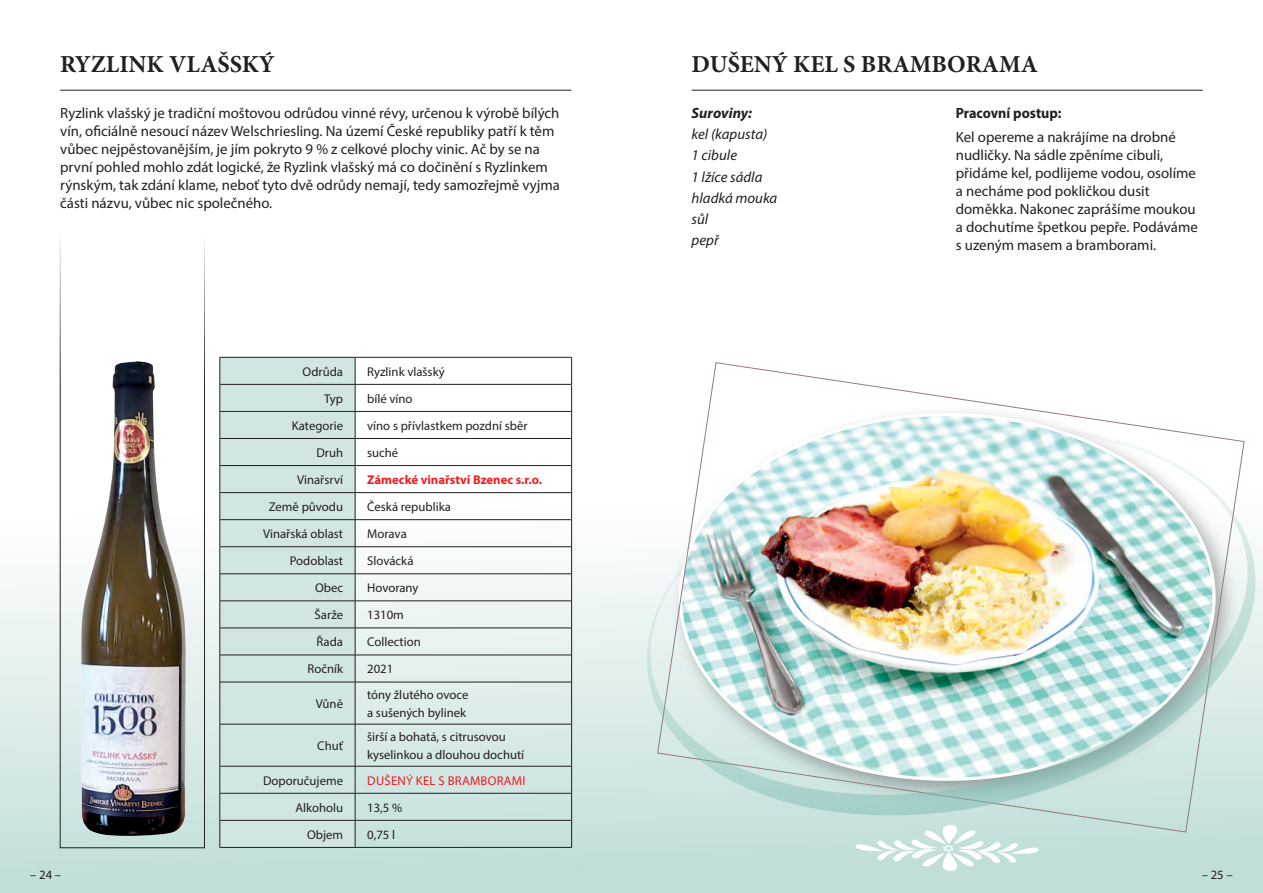
<style>
.page{position:relative;width:1263px;height:893px;background:#fff}
.page>*{position:absolute;margin:0;border:0;box-sizing:border-box;transform-origin:0 0}
.t1{font:700 24.45px "Minion Pro";color:#231f20}
.t2{font:14.85px/18px "Myriad Pro";color:#231f20}
.t3{font:italic 14.85px/21.1px "Myriad Pro";color:#231f20}
.t4{font:700 14.85px "Myriad Pro";color:#231f20;scale:.95 1}
.t5{font:italic 700 14.85px "Myriad Pro";color:#231f20}
.t6{font:12.75px/18px "Myriad Pro";color:#231f20}
.t7{font:700 12.75px "Myriad Pro";color:#ee1d23}
.t8{font:12.75px "Myriad Pro";color:#ee1d23}
</style>
<div class="page">
<div style="left:0;top:455px;width:1263px;height:438px;background:linear-gradient(to bottom,#fff,#bedcd8)"></div>
<svg style="left:855px;top:840px;width:184px;height:31px"></svg>
<img style="left:80px;top:361px;width:105px;height:495px">
<hr style="left:692px;top:90px;width:511px;height:1px;background:#231f20">
<hr style="left:60px;top:90px;width:511px;height:1px;background:#231f20">
<div style="left:60px;top:221px;width:145px;height:627px;border:1px solid #231f20"></div>
<div style="left:221px;top:358px;width:134px;height:489px;background:#d1e6e3"></div>
<hr style="left:220px;top:384px;width:135px;height:1px;background:#231f20">
<hr style="left:355px;top:384px;width:216px;height:1px;background:#231f20">
<hr style="left:220px;top:411px;width:135px;height:1px;background:#231f20">
<hr style="left:355px;top:411px;width:216px;height:1px;background:#231f20">
<hr style="left:220px;top:438px;width:135px;height:1px;background:#231f20">
<hr style="left:355px;top:438px;width:216px;height:1px;background:#231f20">
<hr style="left:220px;top:465px;width:135px;height:1px;background:#231f20">
<hr style="left:355px;top:465px;width:216px;height:1px;background:#231f20">
<hr style="left:220px;top:492px;width:135px;height:1px;background:#231f20">
<hr style="left:355px;top:492px;width:216px;height:1px;background:#231f20">
<hr style="left:220px;top:519px;width:135px;height:1px;background:#231f20">
<hr style="left:355px;top:519px;width:216px;height:1px;background:#231f20">
<hr style="left:220px;top:546px;width:135px;height:1px;background:#231f20">
<hr style="left:355px;top:546px;width:216px;height:1px;background:#231f20">
<hr style="left:220px;top:573px;width:135px;height:1px;background:#231f20">
<hr style="left:355px;top:573px;width:216px;height:1px;background:#231f20">
<hr style="left:220px;top:601px;width:135px;height:1px;background:#231f20">
<hr style="left:355px;top:601px;width:216px;height:1px;background:#231f20">
<hr style="left:220px;top:628px;width:135px;height:1px;background:#231f20">
<hr style="left:355px;top:628px;width:216px;height:1px;background:#231f20">
<hr style="left:220px;top:655px;width:135px;height:1px;background:#231f20">
<hr style="left:355px;top:655px;width:216px;height:1px;background:#231f20">
<svg style="left:355px;top:358px;width:1px;height:324px"></svg>
<hr style="left:220px;top:682px;width:135px;height:1px;background:#231f20">
<hr style="left:355px;top:682px;width:216px;height:1px;background:#231f20">
<hr style="left:355px;top:682px;width:1px;height:42px;background:#231f20">
<hr style="left:220px;top:724px;width:135px;height:1px;background:#231f20">
<hr style="left:355px;top:724px;width:216px;height:1px;background:#231f20">
<hr style="left:355px;top:724px;width:1px;height:42px;background:#231f20">
<hr style="left:220px;top:766px;width:135px;height:1px;background:#231f20">
<hr style="left:355px;top:766px;width:216px;height:1px;background:#231f20">
<hr style="left:220px;top:793px;width:135px;height:1px;background:#231f20">
<hr style="left:355px;top:793px;width:216px;height:1px;background:#231f20">
<hr style="left:220px;top:820px;width:135px;height:1px;background:#231f20">
<hr style="left:355px;top:820px;width:216px;height:1px;background:#231f20">
<svg style="left:355px;top:766px;width:1px;height:81px"></svg>
<hr style="left:220px;top:357px;width:135px;height:1px;background:#231f20">
<hr style="left:355px;top:357px;width:217px;height:1px;background:#231f20">
<svg style="left:220px;top:358px;width:1px;height:324px"></svg>
<svg style="left:571px;top:358px;width:1px;height:324px"></svg>
<hr style="left:220px;top:682px;width:1px;height:42px;background:#231f20">
<hr style="left:571px;top:682px;width:1px;height:42px;background:#231f20">
<hr style="left:220px;top:724px;width:1px;height:42px;background:#231f20">
<hr style="left:571px;top:724px;width:1px;height:42px;background:#231f20">
<svg style="left:220px;top:766px;width:1px;height:81px"></svg>
<svg style="left:571px;top:766px;width:1px;height:81px"></svg>
<hr style="left:220px;top:847px;width:135px;height:1px;background:#231f20">
<hr style="left:355px;top:847px;width:217px;height:1px;background:#231f20">
<img style="left:628px;top:402px;width:635px;height:438px">
<h1 class="t1" style="left:60px;top:47px;width:46px">RYZLIN</h1>
<h1 class="t1" style="left:147px;top:47px;width:39px">K VLAŠ</h1>
<h1 class="t1" style="left:230px;top:47px;width:47px">SKÝ</h1>
<p class="t2" style="left:60px;top:104px;width:501px">Ryzlink vlašský je tradiční moštovou odrůdou vinné révy, určenou k výrobě bílých vín, oficiálně nesoucí název Welschriesling. Na území České republiky patří k těm vůbec nejpěstovanějším, je jím pokryto 9 % z celkové plochy vinic. Ač by se na první pohled mohlo zdát logické, že Ryzlink vlašský má co dočinění s Ryzlinkem rýnským, tak zdání klame, neboť tyto dvě odrůdy nemají, tedy samozřejmě vyjma části názvu, vůbec nic společného.</p>
<p class="t6" style="left:303px;top:362px;width:42px">Odrůda</p>
<p class="t6" style="left:367px;top:362px;width:79px">Ryzlink vlašský</p>
<p class="t6" style="left:324px;top:389px;width:21px">Typ</p>
<p class="t6" style="left:367px;top:389px;width:47px">bílé víno</p>
<p class="t6" style="left:292px;top:416px;width:53px">Kategorie</p>
<p class="t6" style="left:367px;top:416px;width:162px">víno s přívlastkem pozdní sběr</p>
<p class="t6" style="left:316px;top:443px;width:28px">Druh</p>
<p class="t6" style="left:367px;top:443px;width:33px">suché</p>
<p class="t6" style="left:297px;top:470px;width:47px">Vinařsrví</p>
<p class="t7" style="left:367px;top:471px;width:176px">Zámecké vinařství Bzenec s.r.o.</p>
<p class="t6" style="left:269px;top:497px;width:76px">Země původu</p>
<p class="t6" style="left:367px;top:497px;width:85px">Česká republika</p>
<p class="t6" style="left:263px;top:524px;width:81px">Vinařská oblast</p>
<p class="t6" style="left:367px;top:524px;width:41px">Morava</p>
<p class="t6" style="left:290px;top:552px;width:55px">Podoblast</p>
<p class="t6" style="left:367px;top:552px;width:48px">Slovácká</p>
<p class="t6" style="left:315px;top:579px;width:30px">Obec</p>
<p class="t6" style="left:367px;top:579px;width:53px">Hovorany</p>
<p class="t6" style="left:315px;top:606px;width:30px">Šarže</p>
<p class="t6" style="left:367px;top:606px;width:38px">1310m</p>
<p class="t6" style="left:317px;top:633px;width:28px">Řada</p>
<p class="t6" style="left:367px;top:633px;width:55px">Collection</p>
<p class="t6" style="left:307px;top:660px;width:37px">Ročník</p>
<p class="t6" style="left:367px;top:660px;width:28px">2021</p>
<p class="t6" style="left:316px;top:694px;width:29px">Vůně</p>
<p class="t6" style="left:367px;top:685px;width:103px">tóny žlutého ovoce a sušených bylinek</p>
<p class="t6" style="left:317px;top:736px;width:27px">Chuť</p>
<p class="t6" style="left:367px;top:727px;width:159px">širší a bohatá, s citrusovou kyselinkou a dlouhou dochutí</p>
<p class="t6" style="left:263px;top:771px;width:82px">Doporučujeme</p>
<p class="t8" style="left:367px;top:772px;width:9px">dušen</p>
<p class="t8" style="left:406px;top:772px;width:17px">ý kel</p>
<p class="t8" style="left:439px;top:772px;width:18px">s bramborami</p>
<p class="t6" style="left:295px;top:798px;width:49px">Alkoholu</p>
<p class="t6" style="left:367px;top:798px;width:37px">13,5 %</p>
<p class="t6" style="left:307px;top:825px;width:38px">Objem</p>
<p class="t6" style="left:367px;top:825px;width:29px">0,75 l</p>
<h1 class="t1" style="left:692px;top:47px;width:17px">DUŠEN</h1>
<h1 class="t1" style="left:772px;top:47px;width:230px">Ý KEL S BRAMBORAMA</h1>
<p class="t5" style="left:692px;top:103px;width:62px">Suroviny:</p>
<p class="t3" style="left:692px;top:123px;width:87px">kel (kapusta)<br>1 cibule<br>1 lžíce sádla hladká mouka sůl<br>pepř</p>
<p class="t4" style="left:956px;top:103px;width:113px">Pracovní postup:</p>
<p class="t2" style="left:956px;top:128px;width:244px">Kel opereme a nakrájíme na drobné nudličky. Na sádle zpěníme cibuli, přidáme kel, podlijeme vodou, osolíme a necháme pod pokličkou dusit doměkka. Nakonec zaprášíme moukou a dochutíme špetkou pepře. Podáváme s uzeným masem a bramborami.</p>
<p class="t6" style="left:30px;top:865px;width:33px">– 24 –</p>
<p class="t6" style="left:1202px;top:865px;width:33px">– 25 –</p>
</div>
